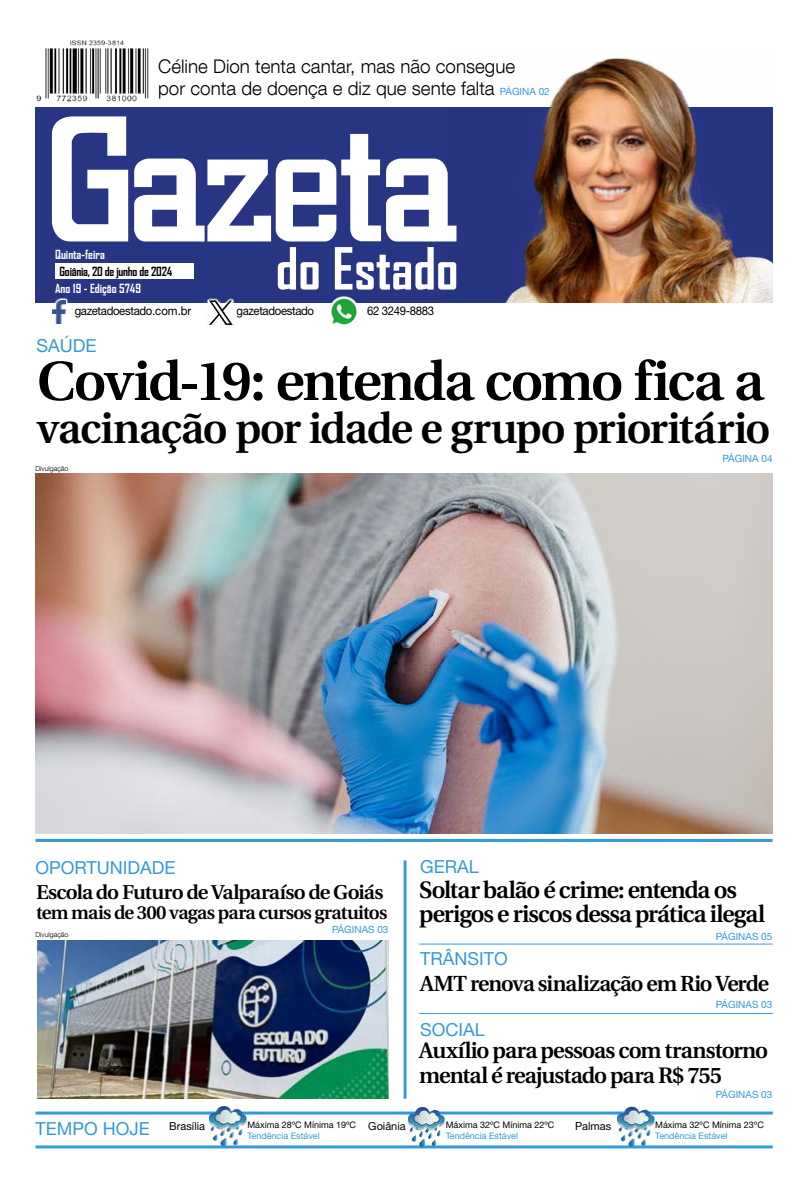
<style>
.page{position:relative;width:808px;height:1191px;background:#fff}
.page>*{position:absolute;margin:0;border:0;box-sizing:border-box;transform-origin:0 0}
.t1{font:700 55.6px "Agency FB";color:#fff}
.t2{font:600 55px "Utopia";letter-spacing:-.04em;color:#000}
.t3{font:600 42.9px "Utopia";letter-spacing:-.03em;color:#000}
.t4{font:600 23.7px/23.7px "Utopia";letter-spacing:-.045em;color:#000}
.t5{font:600 22.4px/25.7px "Utopia";letter-spacing:-.04em;color:#000}
.t6{font:600 21.8px "Utopia";letter-spacing:-.045em;color:#000}
.t7{font:600 20px "Utopia";letter-spacing:-.04em;color:#000}
.t8{font:600 18.9px "Utopia";letter-spacing:-.035em;color:#000}
.t9{font:300 18.8px/22.4px "Helvetica Neue LT Com";color:#000}
.t10{font:18px "Helvetica Neue LT Std";color:#349ada}
.t11{font:700 12.1px "Agency FB";color:#fff}
.t12{font:700 12.1px "Agency FB";letter-spacing:-.02em;color:#000}
.t13{font:12px "Helvetica Neue LT Std";letter-spacing:-.03em;color:#000;scale:.95 1}
.t14{font:11px "Helvetica Neue LT Std";color:#000}
.t15{font:10px "Helvetica Neue LT Std";color:#349ada}
.t16{font:9px "Helvetica Neue LT Std";color:#000}
.t17{font:9px "Helvetica Neue LT Std";color:#349ada}
.t18{font:300 7px "Helvetica Neue LT Com";color:#000}
.s1{font-family:"Helvetica Neue LT Std";font-weight:400;font-size:10px;color:#349ada}
.s2{font-size:11px}
</style>
<div class="page">
<div style="left:35px;top:107px;width:737px;height:196px;background:#283583"></div>
<svg style="left:52px;top:116px;width:76px;height:125px"></svg>
<svg style="left:134px;top:134px;width:313px;height:107px"></svg>
<div style="left:55px;top:263px;width:138px;height:16px;background:#fff"></div>
<svg style="left:56px;top:298px;width:11px;height:16px"></svg>
<img style="left:52px;top:300px;width:13px;height:24px">
<img style="left:36px;top:40px;width:112px;height:62px">
<img style="left:329px;top:296px;width:28px;height:30px">
<img style="left:447px;top:58px;width:326px;height:245px">
<div style="left:206px;top:298px;width:29px;height:29px;background:#fff"></div>
<img style="left:206px;top:299px;width:28px;height:26px">
<div style="left:155px;top:56px;width:363px;height:48px;background:#fff"></div>
<hr style="left:36px;top:1111px;width:737px;height:3px;background:#349ada">
<hr style="left:36px;top:1145px;width:737px;height:3px;background:#349ada">
<img style="left:408px;top:1106px;width:38px;height:42px">
<img style="left:210px;top:1106px;width:37px;height:40px">
<img style="left:618px;top:1106px;width:37px;height:40px">
<hr style="left:404px;top:860px;width:2px;height:238px;background:#349ada">
<hr style="left:36px;top:839px;width:736px;height:3px;background:#349ada">
<hr style="left:419px;top:943px;width:354px;height:1px;background:#349ada">
<hr style="left:419px;top:1013px;width:354px;height:1px;background:#349ada">
<img style="left:38px;top:940px;width:350px;height:158px">
<img style="left:35px;top:473px;width:737px;height:361px">
<p class="t9" style="left:158px;top:55px;width:393px">Céline Dion tenta cantar, mas não consegue<br>por conta de doença e diz que sente falta <span class="s1">PÁGINA 02</span></p>
<p class="t11" style="left:55px;top:247px;width:51px">Quinta-feira</p>
<p class="t12" style="left:60px;top:264px;width:114px">Goiânia, 20 de junho de 2024</p>
<p class="t11" style="left:55px;top:281px;width:87px">Ano 19 - Edição 5749</p>
<h1 class="t1" style="left:276px;top:234px;width:184px">do Estado</h1>
<p class="t13" style="left:75px;top:304px;width:124px">gazetadoestado.com.br</p>
<p class="t13" style="left:236px;top:304px;width:83px">gazetadoestado</p>
<p class="t13" style="left:367px;top:303px;width:72px">62 3249-8883</p>
<p class="t10" style="left:37px;top:335px;width:61px">SAÚDE</p>
<h2 class="t2" style="left:37px;top:350px;width:729px">Covid-19: entenda como fica a</h2>
<h3 class="t3" style="left:37px;top:404px;width:735px">vacinação por idade e grupo prioritário</h3>
<p class="t15" style="left:722px;top:453px;width:51px">PÁGINA 04</p>
<p class="t18" style="left:35px;top:464px;width:35px">Divulgação</p>
<p class="t10" style="left:35px;top:857px;width:142px">OPORTUNIDADE</p>
<p class="t7" style="left:36px;top:881px;width:349px">Escola do Futuro de Valparaíso de Goiás</p>
<p class="t8" style="left:36px;top:902px;width:353px">tem mais de 300 vagas para cursos gratuitos</p>
<p class="t15" style="left:332px;top:923px;width:58px">PÁGINAS 03</p>
<p class="t18" style="left:35px;top:930px;width:35px">Divulgação</p>
<p class="t10" style="left:420px;top:856px;width:60px">GERAL</p>
<p class="t4" style="left:419px;top:878px;width:347px">Soltar balão é crime: entenda os perigos e riscos dessa prática ilegal</p>
<p class="t10" style="left:420px;top:947px;width:89px">TRÂNSITO</p>
<p class="t15" style="left:716px;top:930px;width:58px">PÁGINAS 05</p>
<p class="t6" style="left:420px;top:971px;width:350px">AMT renova sinalização em Rio Verde</p>
<p class="t10" style="left:420px;top:1018px;width:66px">SOCIAL</p>
<p class="t15" style="left:716px;top:999px;width:58px">PÁGINAS 03</p>
<p class="t5" style="left:419px;top:1037px;width:350px">Auxílio para pessoas com transtorno mental é reajustado para R$ 755</p>
<p class="t15" style="left:716px;top:1089px;width:58px">PÁGINAS 03</p>
<p class="t10" style="left:36px;top:1117px;width:171px">TEMPO HOJE <sup>Brasília</sup></p>
<p class="t16" style="left:247px;top:1119px;width:160px">Máxima 28ºC Mínima 19ºC <span class="s2">Goiânia</span></p>
<p class="t14" style="left:575px;top:1119px;width:38px">Palmas</p>
<p class="t17" style="left:247px;top:1130px;width:74px">Tendência Estável</p>
<p class="t16" style="left:446px;top:1119px;width:110px">Máxima 32ºC Mínima 22ºC</p>
<p class="t17" style="left:446px;top:1130px;width:74px">Tendência Estável</p>
<p class="t16" style="left:655px;top:1119px;width:110px">Máxima 32ºC Mínima 23ºC</p>
<p class="t17" style="left:655px;top:1130px;width:74px">Tendência Estável</p>
</div>
